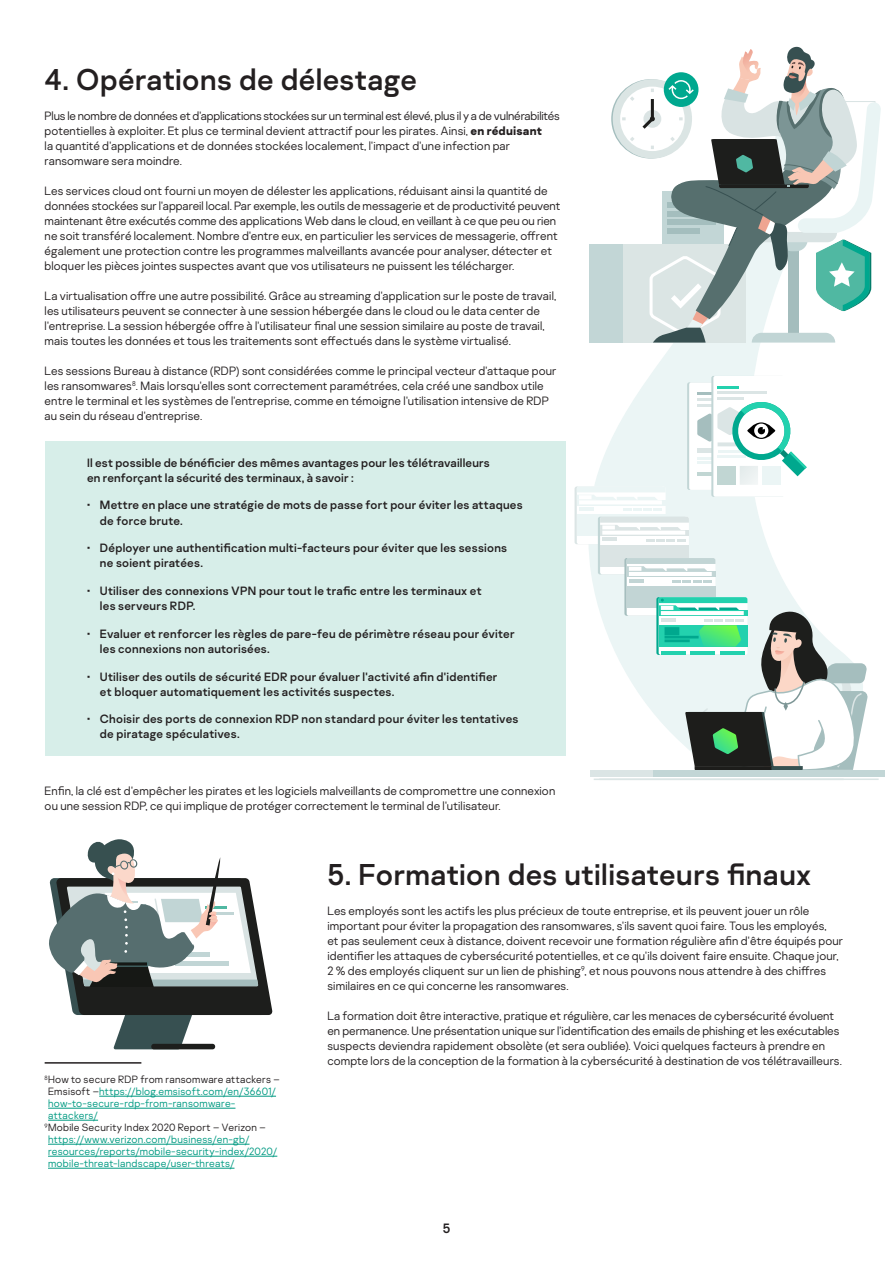
<style>
.page{position:relative;width:893px;height:1263px;background:#fff}
.page>*{position:absolute;margin:0;border:0;box-sizing:border-box;transform-origin:0 0}
.t1{font:30px "Kaspersky Sans";letter-spacing:.015em;color:#231f20}
.t2{font:13.5px "Kaspersky Sans";color:#231f20}
.t3{font:300 12px/15px "Kaspersky Sans";letter-spacing:.01em;color:#231f20}
.t4{font:12px/15px "Kaspersky Sans";letter-spacing:.02em;color:#231f20}
.t5{font:300 10.5px "Kaspersky Sans";letter-spacing:.025em;color:#009a82}
.t6{font:300 10.5px "Kaspersky Sans";letter-spacing:.025em;color:#231f20}
.s1{font-weight:700}
.s2{color:#231f20}
</style>
<div class="page">
<hr style="left:99px;top:1096px;width:177px;height:1px;background:#009a82">
<hr style="left:48px;top:1108px;width:187px;height:1px;background:#009a82">
<hr style="left:48px;top:1120px;width:50px;height:1px;background:#009a82">
<hr style="left:48px;top:1144px;width:202px;height:1px;background:#009a82">
<hr style="left:48px;top:1156px;width:229px;height:1px;background:#009a82">
<hr style="left:48px;top:1168px;width:186px;height:1px;background:#009a82">
<hr style="left:45px;top:1062px;width:96px;height:1px;background:#231f20">
<div style="left:45px;top:441px;width:521px;height:314px;background:#d7eee9"></div>
<svg style="left:588px;top:125px;width:205px;height:594px;fill:#ebf5f5"></svg>
<div style="left:589px;top:244px;width:156px;height:99px;background:#c2d6d6"></div>
<div style="left:590px;top:770px;width:294px;height:6px;background:#c2d6d6"></div>
<div style="left:590px;top:770px;width:63px;height:6px;background:#dbe5e5"></div>
<hr style="left:599px;top:778px;width:280px;height:2px;background:#dbe5e5">
<hr style="left:594px;top:778px;width:250px;height:2px;background:#dbe5e5">
<div style="left:575px;top:486px;width:88px;height:58px;background:#e2eaea;border-radius:2px"></div>
<svg style="left:577px;top:486px;width:89px;height:58px"></svg>
<svg style="left:577px;top:486px;width:89px;height:14px"></svg>
<div style="left:577px;top:500px;width:89px;height:6px;background:#f4f9f9"></div>
<hr style="left:579px;top:500px;width:83px;height:4px;background:#fff">
<hr style="left:579px;top:495px;width:13px;height:4px;background:#fff">
<svg style="left:623px;top:509px;width:39px;height:2px"></svg>
<hr style="left:579px;top:507px;width:15px;height:4px;background:#ebf5f5">
<div style="left:577px;top:515px;width:89px;height:21px;background:#ebf5f5"></div>
<div style="left:598px;top:517px;width:89px;height:57px;background:#c2d6d6;border-radius:2px"></div>
<div style="left:600px;top:517px;width:89px;height:57px;background:#fff;border-radius:2px"></div>
<svg style="left:600px;top:517px;width:89px;height:13px"></svg>
<div style="left:600px;top:530px;width:89px;height:6px;background:#dbe4e4"></div>
<hr style="left:602px;top:531px;width:83px;height:4px;background:#fff">
<svg style="left:602px;top:525px;width:13px;height:4px"></svg>
<svg style="left:646px;top:539px;width:39px;height:2px"></svg>
<hr style="left:602px;top:537px;width:15px;height:4px;background:#dbe4e4">
<div style="left:600px;top:545px;width:89px;height:21px;background:#dbe4e4"></div>
<svg style="left:624px;top:558px;width:89px;height:58px"></svg>
<div style="left:627px;top:558px;width:88px;height:58px;background:#fff;border-radius:2px"></div>
<svg style="left:627px;top:558px;width:88px;height:13px"></svg>
<div style="left:627px;top:571px;width:88px;height:6px;background:#c2d5d5"></div>
<hr style="left:629px;top:572px;width:83px;height:4px;background:#fff">
<hr style="left:629px;top:567px;width:12px;height:4px;background:#fff">
<svg style="left:672px;top:580px;width:40px;height:2px"></svg>
<hr style="left:629px;top:579px;width:15px;height:3px;background:#c2d5d5">
<div style="left:627px;top:586px;width:88px;height:22px;background:#c2d5d5"></div>
<svg style="left:656px;top:597px;width:89px;height:58px"></svg>
<svg style="left:659px;top:597px;width:209px;height:173px"></svg>
<div style="left:687px;top:382px;width:79px;height:108px;background:#c2d6d6;border-radius:2px"></div>
<div style="left:689px;top:382px;width:79px;height:108px;background:#fff;border-radius:2px"></div>
<hr style="left:697px;top:398px;width:50px;height:3px;background:#dbe5e5">
<hr style="left:697px;top:392px;width:22px;height:3px;background:#a5bebe">
<div style="left:713px;top:376px;width:74px;height:121px;background:#fff;border-radius:2px"></div>
<hr style="left:718px;top:392px;width:49px;height:2px;background:#dbe5e5">
<hr style="left:718px;top:398px;width:26px;height:2px;background:#dbe5e5">
<hr style="left:718px;top:386px;width:21px;height:2px;background:#23d1ae">
<svg style="left:697px;top:399px;width:110px;height:86px"></svg>
<div style="left:613px;top:79px;width:79px;height:79px;background:#dbe5e4;border-radius:50%"></div>
<svg style="left:622px;top:47px;width:259px;height:296px"></svg>
<svg style="left:49px;top:839px;width:223px;height:210px"></svg>
<h1 class="t1" style="left:45px;top:61px;width:374px">4. Opérations de délestage</h1>
<p class="t3" style="left:45px;top:108px;width:517px">Plus le nombre de données et d'applications stockées sur un terminal est élevé, plus il y a de vulnérabilités potentielles à exploiter. Et plus ce terminal devient attractif pour les pirates. Ainsi, <span class="s1">en réduisant<br></span>la quantité d'applications et de données stockées localement, l'impact d'une infection par ransomware sera moindre.</p>
<p class="t3" style="left:45px;top:183px;width:517px">Les services cloud ont fourni un moyen de délester les applications, réduisant ainsi la quantité de données stockées sur l'appareil local. Par exemple, les outils de messagerie et de productivité peuvent maintenant être exécutés comme des applications Web dans le cloud, en veillant à ce que peu ou rien ne soit transféré localement. Nombre d'entre eux, en particulier les services de messagerie, offrent également une protection contre les programmes malveillants avancée pour analyser, détecter et bloquer les pièces jointes suspectes avant que vos utilisateurs ne puissent les télécharger.</p>
<p class="t3" style="left:45px;top:288px;width:513px">La virtualisation offre une autre possibilité. Grâce au streaming d'application sur le poste de travail, les utilisateurs peuvent se connecter à une session hébergée dans le cloud ou le data center de l'entreprise. La session hébergée offre à l'utilisateur final une session similaire au poste de travail, mais toutes les données et tous les traitements sont effectués dans le système virtualisé.</p>
<p class="t3" style="left:45px;top:363px;width:513px">Les sessions Bureau à distance (RDP) sont considérées comme le principal vecteur d'attaque pour les ransomwares<sup>8</sup>. Mais lorsqu'elles sont correctement paramétrées, cela créé une sandbox utile entre le terminal et les systèmes de l'entreprise, comme en témoigne l'utilisation intensive de RDP au sein du réseau d'entreprise.</p>
<p class="t4" style="left:87px;top:455px;width:404px">Il est possible de bénéficier des mêmes avantages pour les télétravailleurs en renforçant la sécurité des terminaux, à savoir :</p>
<p class="t4" style="left:100px;top:498px;width:424px;text-indent:-13px">• Mettre en place une stratégie de mots de passe fort pour éviter les attaques de force brute.</p>
<p class="t4" style="left:100px;top:541px;width:409px;text-indent:-13px">• Déployer une authentification multi-facteurs pour éviter que les sessions ne soient piratées.</p>
<p class="t4" style="left:100px;top:583px;width:383px;text-indent:-13px">• Utiliser des connexions VPN pour tout le trafic entre les terminaux et les serveurs RDP.</p>
<p class="t4" style="left:100px;top:626px;width:416px;text-indent:-13px">• Evaluer et renforcer les règles de pare-feu de périmètre réseau pour éviter les connexions non autorisées.</p>
<p class="t4" style="left:100px;top:669px;width:399px;text-indent:-13px">• Utiliser des outils de sécurité EDR pour évaluer l'activité afin d'identifier et bloquer automatiquement les activités suspectes.</p>
<p class="t4" style="left:100px;top:712px;width:420px;text-indent:-13px">• Choisir des ports de connexion RDP non standard pour éviter les tentatives de piratage spéculatives.</p>
<p class="t3" style="left:45px;top:783px;width:512px">Enfin, la clé est d'empêcher les pirates et les logiciels malveillants de compromettre une connexion ou une session RDP, ce qui implique de protéger correctement le terminal de l'utilisateur.</p>
<p class="t6" style="left:45px;top:1073px;width:236px"><sup>8</sup>How to secure RDP from ransomware attackers –</p>
<p class="t5" style="left:48px;top:1085px;width:229px"><span class="s2">Emsisoft –</span>https://blog.emsisoft.com/en/36601/</p>
<p class="t5" style="left:48px;top:1097px;width:189px">how-to-secure-rdp-from-ransomware-</p>
<p class="t5" style="left:48px;top:1109px;width:51px">attackers/</p>
<p class="t6" style="left:45px;top:1121px;width:222px"><sup>9</sup>Mobile Security Index 2020 Report – Verizon –</p>
<p class="t5" style="left:48px;top:1133px;width:203px">https://www.verizon.com/business/en-gb/</p>
<p class="t5" style="left:48px;top:1145px;width:231px">resources/reports/mobile-security-index/2020/</p>
<p class="t5" style="left:48px;top:1157px;width:188px">mobile-threat-landscape/user-threats/</p>
<h1 class="t1" style="left:327px;top:856px;width:485px">5. Formation des utilisateurs finaux</h1>
<p class="t3" style="left:327px;top:903px;width:517px">Les employés sont les actifs les plus précieux de toute entreprise, et ils peuvent jouer un rôle important pour éviter la propagation des ransomwares, s'ils savent quoi faire. Tous les employés,<br>et pas seulement ceux à distance, doivent recevoir une formation régulière afin d'être équipés pour identifier les attaques de cybersécurité potentielles, et ce qu'ils doivent faire ensuite. Chaque jour, 2 % des employés cliquent sur un lien de phishing<sup>9</sup>, et nous pouvons nous attendre à des chiffres similaires en ce qui concerne les ransomwares.</p>
<p class="t3" style="left:327px;top:1008px;width:516px">La formation doit être interactive, pratique et régulière, car les menaces de cybersécurité évoluent en permanence. Une présentation unique sur l'identification des emails de phishing et les exécutables suspects deviendra rapidement obsolète (et sera oubliée). Voici quelques facteurs à prendre en compte lors de la conception de la formation à la cybersécurité à destination de vos télétravailleurs.</p>
<p class="t2" style="left:443px;top:1220px;width:9px">5</p>
</div>
